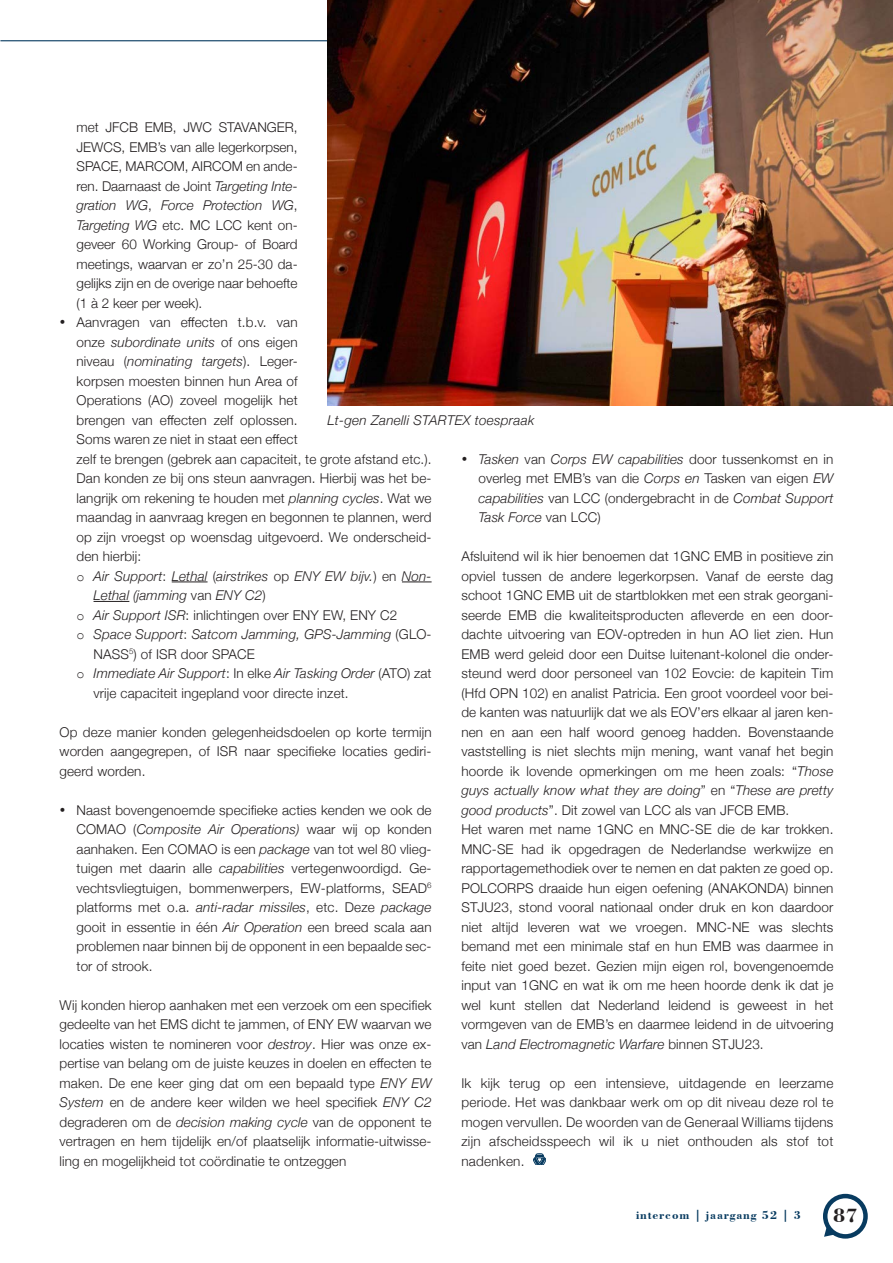
<style>
.page{position:relative;width:893px;height:1263px;background:#fff}
.page>*{position:absolute;margin:0;border:0;box-sizing:border-box;transform-origin:0 0}
.t1{font:700 20.1px "Bodoni BT";color:#231f20}
.List_Paragraph{font:300 13.5px/19.5px "Helvetica Neue";letter-spacing:.01em;color:#231f20;text-align:justify}
.List_Paragraph-2{font:italic 300 13.5px/19.5px "Helvetica Neue";letter-spacing:.01em;color:#231f20}
.t2{font:700 12px "Bodoni BT";letter-spacing:.07em;color:#083b60}
.s1{font-style:italic}
.s2{font-family:"Courier New";font-weight:400;font-style:normal}
.s3{font-style:normal}
.s4{font-family:"Courier New";font-weight:400}
</style>
<div class="page">
<hr style="left:172px;top:582px;width:36px;height:1px;background:#231f20">
<hr style="left:402px;top:582px;width:30px;height:1px;background:#231f20">
<hr style="left:94px;top:601px;width:35px;height:1px;background:#231f20">
<svg style="left:533px;top:1154px;width:13px;height:11px"></svg>
<div style="left:823px;top:1194px;width:45px;height:44px;border:4px solid #083b60;border-radius:50%"></div>
<svg style="left:824px;top:1225px;width:12px;height:12px"></svg>
<hr style="left:0;top:40px;width:428px;height:1px;background:#083b60">
<img style="left:327px;top:0;width:566px;height:405px">
<p class="List_Paragraph" style="left:77px;top:116px;width:223px">met JFCB EMB, JWC STAVANGER, JEWCS, EMB’s van alle legerkorpsen, SPACE, MARCOM, AIRCOM en ande&shy;ren. Daarnaast de Joint <span class="s1">Targeting Inte&shy;gration WG</span>, <span class="s1">Force Protection WG</span>, <span class="s1">Targeting WG</span> etc. MC LCC kent on&shy;geveer 60 Working Group- of Board meetings, waarvan er zo’n 25-30 da&shy;gelijks zijn en de overige naar behoefte (1 à 2 keer per week).</p>
<p class="List_Paragraph" style="left:77px;top:311px;width:357px;text-align:left;text-indent:-17px">• Aanvragen van effecten t.b.v. van<br>onze <span class="s1">subordinate units</span> of ons eigen<br>niveau (<span class="s1">nominating targets</span>). Leger-<br>korpsen moesten binnen hun Area of<br>Operations (AO) zoveel mogelijk het<br>brengen van effecten zelf oplossen.<br>Soms waren ze niet in staat een effect<br>zelf te brengen (gebrek aan capaciteit, te grote afstand etc.).<br>Dan konden ze bij ons steun aanvragen. Hierbij was het be&shy;langrijk om rekening te houden met <span class="s1">planning cycles</span>. Wat we maandag in aanvraag kregen en begonnen te plannen, werd op zijn vroegst op woensdag uitgevoerd. We onderscheid&shy;den hierbij:</p>
<p class="List_Paragraph-2" style="left:94px;top:565px;width:340px;text-indent:-17px"><span class="s2">o</span> Air Support<span class="s3">:</span> Lethal <span class="s3">(</span>airstrikes <span class="s3">op</span> ENY EW bijv.<span class="s3">) en</span> Non-<br>Lethal (jamming <span class="s3">van</span> ENY C2<span class="s3">)</span></p>
<p class="List_Paragraph" style="left:77px;top:604px;width:322px"><span class="s4">o</span> <span class="s1">Air Support ISR</span>: inlichtingen over ENY EW, ENY C2</p>
<p class="List_Paragraph-2" style="left:94px;top:624px;width:340px;text-indent:-17px"><span class="s2">o</span> Space Support<span class="s3">:</span> Satcom Jamming, GPS-Jamming <span class="s3">(GLO-<br>NASS</span><sup>5</sup><span class="s3">) of ISR door SPACE</span></p>
<p class="List_Paragraph" style="left:94px;top:662px;width:340px;text-indent:-17px"><span class="s4">o</span> <span class="s1">Immediate Air Support</span>: In elke <span class="s1">Air Tasking Order</span> (ATO) zat vrije capaciteit ingepland voor directe inzet.</p>
<p class="List_Paragraph" style="left:60px;top:721px;width:374px">Op deze manier konden gelegenheidsdoelen op korte termijn worden aangegrepen, of ISR naar specifieke locaties gediri&shy;geerd worden.</p>
<p class="List_Paragraph" style="left:77px;top:799px;width:357px;text-indent:-17px">• Naast bovengenoemde specifieke acties kenden we ook de COMAO (<span class="s1">Composite Air Operations)</span> waar wij op konden aanhaken. Een COMAO is een <span class="s1">package</span> van tot wel 80 vlieg&shy;tuigen met daarin alle <span class="s1">capabilities</span> vertegenwoordigd. Ge&shy;vechtsvliegtuigen, bommenwerpers, EW-platforms, SEAD<sup>6 </sup>platforms met o.a. <span class="s1">anti-radar missiles</span>, etc. Deze <span class="s1">package </span>gooit in essentie in één <span class="s1">Air Operation</span> een breed scala aan problemen naar binnen bij de opponent in een bepaalde sec&shy;tor of strook.</p>
<p class="List_Paragraph" style="left:60px;top:994px;width:374px">Wij konden hierop aanhaken met een verzoek om een specifiek gedeelte van het EMS dicht te jammen, of ENY EW waarvan we locaties wisten te nomineren voor <span class="s1">destroy</span>. Hier was onze ex&shy;pertise van belang om de juiste keuzes in doelen en effecten te maken. De ene keer ging dat om een bepaald type <span class="s1">ENY EW System</span> en de andere keer wilden we heel specifiek <span class="s1">ENY C2 </span>degraderen om de <span class="s1">decision making cycle</span> van de opponent te vertragen en hem tijdelijk en/of plaatselijk informatie-uitwisse&shy;ling en mogelijkheid tot coördinatie te ontzeggen</p>
<p class="List_Paragraph-2" style="left:327px;top:409px;width:208px">Lt-gen Zanelli STARTEX toespraak</p>
<p class="List_Paragraph" style="left:478px;top:448px;width:357px;text-indent:-17px">• <span class="s1">Tasken</span> van <span class="s1">Corps EW capabilities</span> door tussenkomst en in overleg met EMB’s van die <span class="s1">Corps en</span> Tasken van eigen <span class="s1">EW capabilities</span> van LCC (ondergebracht in de <span class="s1">Combat Support Task Force</span> van LCC)</p>
<p class="List_Paragraph" style="left:461px;top:545px;width:374px">Afsluitend wil ik hier benoemen dat 1GNC EMB in positieve zin opviel tussen de andere legerkorpsen. Vanaf de eerste dag schoot 1GNC EMB uit de startblokken met een strak georgani&shy;seerde EMB die kwaliteitsproducten afleverde en een door&shy;dachte uitvoering van EOV-optreden in hun AO liet zien. Hun EMB werd geleid door een Duitse luitenant-kolonel die onder&shy;steund werd door personeel van 102 Eovcie: de kapitein Tim (Hfd OPN 102) en analist Patricia. Een groot voordeel voor bei&shy;de kanten was natuurlijk dat we als EOV’ers elkaar al jaren ken&shy;nen en aan een half woord genoeg hadden. Bovenstaande vaststelling is niet slechts mijn mening, want vanaf het begin hoorde ik lovende opmerkingen om me heen zoals: “<span class="s1">Those guys actually know what they are doing</span>” en “<span class="s1">These are pretty good products</span>”. Dit zowel van LCC als van JFCB EMB.</p>
<p class="List_Paragraph" style="left:461px;top:818px;width:374px">Het waren met name 1GNC en MNC-SE die de kar trokken.<br>MNC-SE had ik opgedragen de Nederlandse werkwijze en rapportagemethodiek over te nemen en dat pakten ze goed op.<br>POLCORPS draaide hun eigen oefening (ANAKONDA) binnen STJU23, stond vooral nationaal onder druk en kon daardoor niet altijd leveren wat we vroegen. MNC-NE was slechts bemand met een minimale staf en hun EMB was daarmee in feite niet goed bezet. Gezien mijn eigen rol, bovengenoemde input van 1GNC en wat ik om me heen hoorde denk ik dat je wel kunt stellen dat Nederland leidend is geweest in het vormgeven van de EMB’s en daarmee leidend in de uitvoering van <span class="s1">Land Electromagnetic Warfare</span> binnen STJU23.</p>
<p class="List_Paragraph" style="left:461px;top:1072px;width:374px">Ik kijk terug op een intensieve, uitdagende en leerzame periode. Het was dankbaar werk om op dit niveau deze rol te mogen vervullen. De woorden van de Generaal Williams tijdens zijn afscheidsspeech wil ik u niet onthouden als stof tot nadenken.</p>
<p class="t2" style="left:636px;top:1208px;width:167px">intercom | jaargang 52 | 3</p>
<h1 class="t1" style="left:833px;top:1203px;width:26px">87</h1>
</div>
